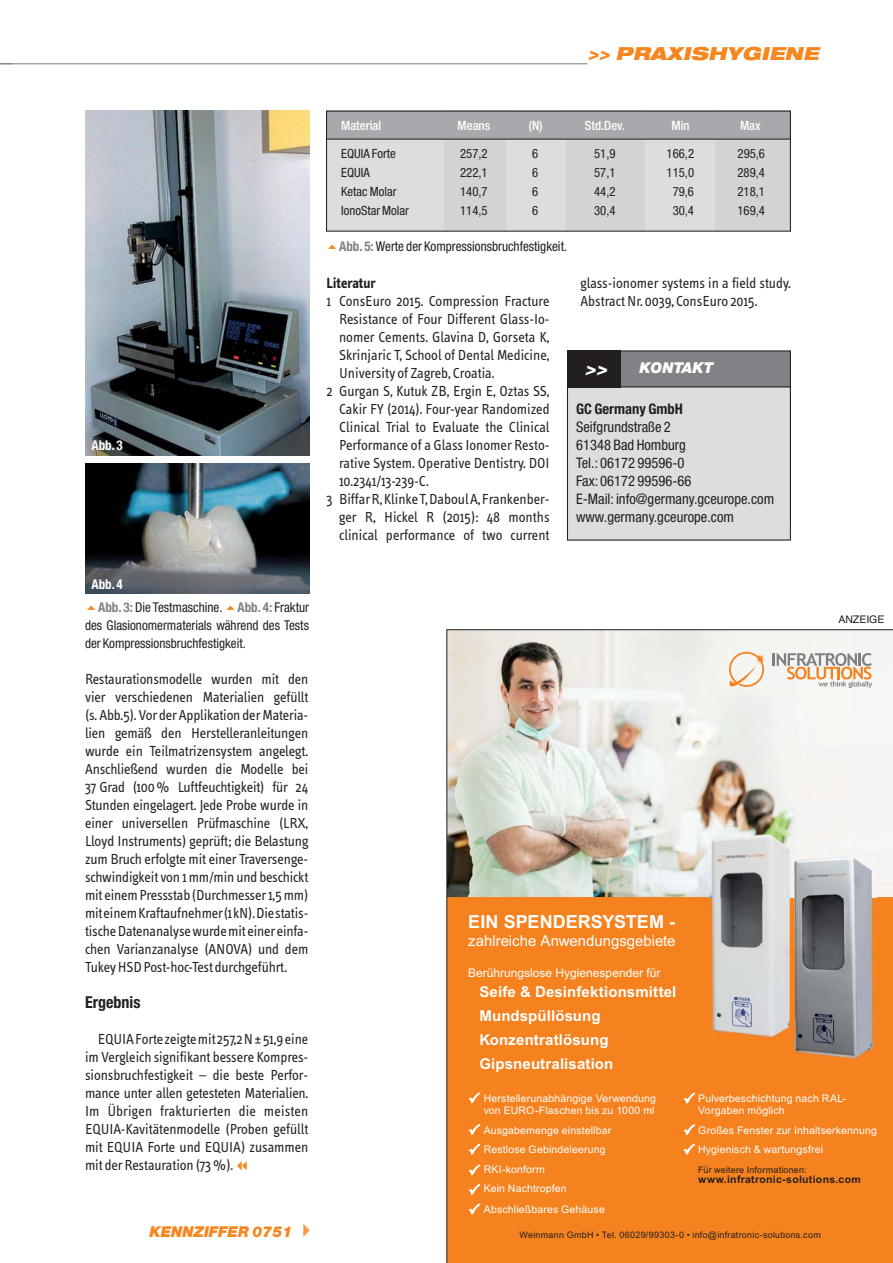
<style>
.page{position:relative;width:893px;height:1263px;background:#fff}
.page>*{position:absolute;margin:0;border:0;box-sizing:border-box;transform-origin:0 0}
.t1{font:18px "Arial Bold MT+T42";letter-spacing:.005em;color:#fff}
.t2{font:italic 900 expanded 18px "Helvetica Neue";color:#f6861f}
.t3{font:italic 900 expanded 18px "Helvetica Neue";color:#fff}
.t4{font:700 condensed 16.5px "Helvetica Neue";color:#231f20}
.t5{font:15px/18px "Info Text";color:#231f20;text-align:justify}
.t6{font:15px/24px "Arial Bold MT+T42";letter-spacing:.01em;color:#fff}
.t7{font:15px "Arial MT+T42";letter-spacing:-.005em;color:#fff}
.t8{font:italic 900 15px "Helvetica Neue";color:#f6861f}
.t9{font:700 15px "Info Text";color:#231f20}
.t10{font:italic 900 15px "Helvetica Neue";color:#fff}
.t11{font:condensed 14.55px/18px "Helvetica Neue";color:#231f20}
.t12{font:700 condensed 14.55px "Helvetica Neue";color:#231f20}
.t13{font:condensed 13.5px/18px "Helvetica Neue";color:#231f20;text-align:justify}
.t14{font:700 condensed 13.5px "Helvetica Neue";color:#fff}
.t15{font:condensed 12.75px "Helvetica Neue";color:#231f20}
.t16{font:500 condensed 12.75px "Helvetica Neue";color:#fff}
.t17{font:12px "Arial MT+T42";color:#fff}
.t18{font:10.5px/19.5px "Arial MT+T42";letter-spacing:.015em;color:#fff}
.t19{font:10.5px "Arial Bold MT+T42";letter-spacing:.025em;color:#231f20}
.t20{font:10.5px "Helvetica";color:#231f20}
.t21{font:9px "Arial MT+T42";letter-spacing:.025em;color:#231f20}
.s1{font-weight:700;color:#808285}
.s2{color:#f89b49}
</style>
<div class="page">
<hr style="left:0;top:63px;width:587px;height:1px;background:#808285">
<img style="left:85px;top:111px;width:224px;height:344px">
<div style="left:568px;top:351px;width:222px;height:172px;background:#808285"></div>
<div style="left:567px;top:387px;width:223px;height:153px;background:#dcddde"></div>
<div style="left:567px;top:386px;width:224px;height:155px;border:1px solid #231f20"></div>
<div style="left:567px;top:350px;width:53px;height:37px;background:#231f20"></div>
<img style="left:85px;top:463px;width:224px;height:131px">
<div style="left:326px;top:111px;width:463px;height:120px;background:#dcddde"></div>
<div style="left:444px;top:111px;width:62px;height:120px;background:#d1d3d4"></div>
<div style="left:566px;top:111px;width:78px;height:120px;background:#d1d3d4"></div>
<div style="left:715px;top:111px;width:76px;height:120px;background:#d1d3d4"></div>
<div style="left:326px;top:111px;width:465px;height:28px;background:#a7a9ac"></div>
<div style="left:326px;top:111px;width:465px;height:121px;border:1px solid #231f20"></div>
<hr style="left:326px;top:139px;width:465px;height:1px;background:#231f20">
<svg style="left:446px;top:629px;width:447px;height:634px;background:#e2a874"></svg>
<p class="t2" style="left:588px;top:45px;width:236px">&gt;&gt; PRAXISHYGIENE</p>
<p class="t14" style="left:91px;top:440px;width:33px">Abb. 3</p>
<p class="t14" style="left:91px;top:579px;width:33px">Abb. 4</p>
<p class="t13" style="left:85px;top:600px;width:225px;text-indent:13px"><span class="s1">Abb. 3:</span> Die Testmaschine. <span class="s1">Abb. 4:</span> Fraktur des Glasionomermaterials während des Tests der Kompressionsbruchfestigkeit.</p>
<p class="t5" style="left:85px;top:671px;width:225px">Restaurationsmodelle wurden mit den vier verschiedenen Materialien gefüllt (s. Abb.5). Vor der Applikation der Materia&shy;lien gemäß den Herstelleranleitungen wurde ein Teilmatrizensystem angelegt.<br>Anschließend wurden die Modelle bei 37 Grad (100 % Luftfeuchtigkeit) für 24<br>Stunden eingelagert. Jede Probe wurde in einer universellen Prüfmaschine (LRX, Lloyd Instruments) geprüft; die Belastung zum Bruch erfolgte mit einer Traversenge&shy;schwindigkeit von 1 mm/min und beschickt mit einem Pressstab (Durchmesser 1,5 mm) mit einem Kraftaufnehmer (1 kN). Die statis&shy;tische Datenanalyse wurde mit einer einfa&shy;chen Varianzanalyse (ANOVA) und dem Tukey HSD Post-hoc-Test durchgeführt.</p>
<p class="t4" style="left:85px;top:996px;width:57px">Ergebnis</p>
<p class="t5" style="left:85px;top:1031px;width:225px;text-indent:13px">EQUIA Forte zeigte mit 257,2 N ± 51,9 eine im Vergleich signifikant bessere Kompres&shy;sionsbruchfestigkeit – die beste Perfor&shy;mance unter allen getesteten Materialien.<br>Im Übrigen frakturierten die meisten EQUIA-Kavitätenmodelle (Proben gefüllt mit EQUIA Forte und EQUIA) zu sammen mit der Restauration (73 %).</p>
<p class="t8" style="left:150px;top:1227px;width:168px">KENNZIFFER 0751 <span class="s2">✔</span></p>
<p class="t16" style="left:341px;top:121px;width:42px">Material</p>
<p class="t16" style="left:458px;top:121px;width:34px">Means</p>
<p class="t16" style="left:529px;top:121px;width:15px">(N)</p>
<p class="t16" style="left:585px;top:121px;width:41px">Std.Dev.</p>
<p class="t16" style="left:672px;top:121px;width:20px">Min</p>
<p class="t16" style="left:740px;top:121px;width:22px">Max</p>
<p class="t15" style="left:341px;top:149px;width:56px">EQUIA Forte</p>
<p class="t15" style="left:460px;top:149px;width:29px">257,2</p>
<p class="t15" style="left:532px;top:149px;width:8px">6</p>
<p class="t15" style="left:594px;top:149px;width:23px">51,9</p>
<p class="t15" style="left:667px;top:149px;width:29px">166,2</p>
<p class="t15" style="left:737px;top:149px;width:29px">295,6</p>
<p class="t15" style="left:341px;top:168px;width:30px">EQUIA</p>
<p class="t15" style="left:460px;top:168px;width:29px">222,1</p>
<p class="t15" style="left:532px;top:168px;width:8px">6</p>
<p class="t15" style="left:594px;top:168px;width:23px">57,1</p>
<p class="t15" style="left:667px;top:168px;width:29px">115,0</p>
<p class="t15" style="left:737px;top:168px;width:29px">289,4</p>
<p class="t15" style="left:341px;top:187px;width:57px">Ketac Molar</p>
<p class="t15" style="left:460px;top:187px;width:29px">140,7</p>
<p class="t15" style="left:532px;top:187px;width:8px">6</p>
<p class="t15" style="left:594px;top:187px;width:23px">44,2</p>
<p class="t15" style="left:673px;top:187px;width:23px">79,6</p>
<p class="t15" style="left:737px;top:187px;width:29px">218,1</p>
<p class="t15" style="left:341px;top:206px;width:69px">IonoStar Molar</p>
<p class="t15" style="left:460px;top:206px;width:29px">114,5</p>
<p class="t15" style="left:532px;top:206px;width:8px">6</p>
<p class="t15" style="left:594px;top:206px;width:23px">30,4</p>
<p class="t15" style="left:673px;top:206px;width:23px">30,4</p>
<p class="t15" style="left:737px;top:206px;width:29px">169,4</p>
<p class="t13" style="left:339px;top:239px;width:230px"><span class="s1">Abb. 5:</span> Werte der Kompressionsbruchfestigkeit.</p>
<p class="t9" style="left:326px;top:278px;width:51px">Literatur</p>
<p class="t5" style="left:326px;top:293px;width:225px">1 ConsEuro 2015. Compression Fracture</p>
<p class="t5" style="left:339px;top:311px;width:212px">Resistance of Four Different Glass-Io-</p>
<p class="t5" style="left:339px;top:329px;width:212px">nomer Cements. Glavina D, Gorseta K,</p>
<p class="t5" style="left:339px;top:347px;width:212px">Skrinjaric T, School of Dental Medicine,</p>
<p class="t5" style="left:339px;top:365px;width:157px">University of Zagreb, Croatia.</p>
<p class="t5" style="left:326px;top:383px;width:225px">2 Gurgan S, Kutuk ZB, Ergin E, Oztas SS,</p>
<p class="t5" style="left:339px;top:401px;width:212px">Cakir FY (2014). Four-year Randomized</p>
<p class="t5" style="left:339px;top:419px;width:212px">Clinical Trial to Evaluate the Clinical</p>
<p class="t5" style="left:339px;top:437px;width:212px">Performance of a Glass Ionomer Resto-</p>
<p class="t5" style="left:339px;top:455px;width:212px">rative System. Operative Dentistry. DOI</p>
<p class="t5" style="left:339px;top:473px;width:91px">10.2341/13-239-C.</p>
<p class="t5" style="left:326px;top:491px;width:225px">3 Biffar R, Klinke T, Daboul A, Frankenber-</p>
<p class="t5" style="left:339px;top:509px;width:212px">ger R, Hickel R (2015): 48 months</p>
<p class="t5" style="left:339px;top:527px;width:212px">clinical performance of two current</p>
<p class="t5" style="left:580px;top:275px;width:212px">glass-ionomer systems in a field study.<br>Abstract Nr. 0039, ConsEuro 2015.</p>
<p class="t10" style="left:639px;top:362px;width:76px">KONTAKT</p>
<p class="t3" style="left:585px;top:360px;width:27px">&gt;&gt;</p>
<p class="t12" style="left:576px;top:404px;width:108px">GC Germany GmbH</p>
<p class="t11" style="left:576px;top:420px;width:200px">Seifgrundstraße 2<br>61348 Bad Homburg<br>Tel.: 06172 99596-0<br>Fax: 06172 99596-66<br>E-Mail: info@germany.gceurope.com www.germany.gceurope.com</p>
<p class="t20" style="left:838px;top:613px;width:48px">ANZEIGE</p>
<p class="t1" style="left:468px;top:915px;width:208px">EIN SPENDERSYSTEM -</p>
<p class="t7" style="left:468px;top:936px;width:209px">zahlreiche Anwendungsgebiete</p>
<p class="t17" style="left:468px;top:968px;width:194px">Berührungslose Hygienespender für</p>
<p class="t6" style="left:479px;top:982px;width:199px">Seife &amp; Desinfektionsmittel<br>Mundspüllösung<br>Konzentratlösung<br>Gipsneutralisation</p>
<p class="t18" style="left:484px;top:1093px;width:174px;line-height:12.6px">Herstellerunabhängige Verwendung von EURO-Flaschen bis zu 1000 ml</p>
<p class="t18" style="left:484px;top:1121px;width:129px">Ausgabemenge einstellbar<br>Restlose Gebindeleerung<br>RKI-konform<br>Kein Nachtropfen</p>
<p class="t18" style="left:484px;top:1201px;width:123px">Abschließbares Gehäuse</p>
<p class="t18" style="left:698px;top:1093px;width:149px;line-height:12.6px">Pulverbeschichtung nach RAL-<br>Vorgaben möglich</p>
<p class="t18" style="left:698px;top:1121px;width:180px">Großes Fenster zur Inhaltserkennung<br>Hygienisch &amp; wartungsfrei</p>
<p class="t21" style="left:698px;top:1166px;width:110px">Für weitere Informationen:</p>
<p class="t19" style="left:698px;top:1176px;width:164px">www.infratronic-solutions.com</p>
<p class="t21" style="left:520px;top:1231px;width:303px">Weinmann GmbH • Tel. 06029/99303-0 • info@infratronic-solutions.com</p>
</div>
